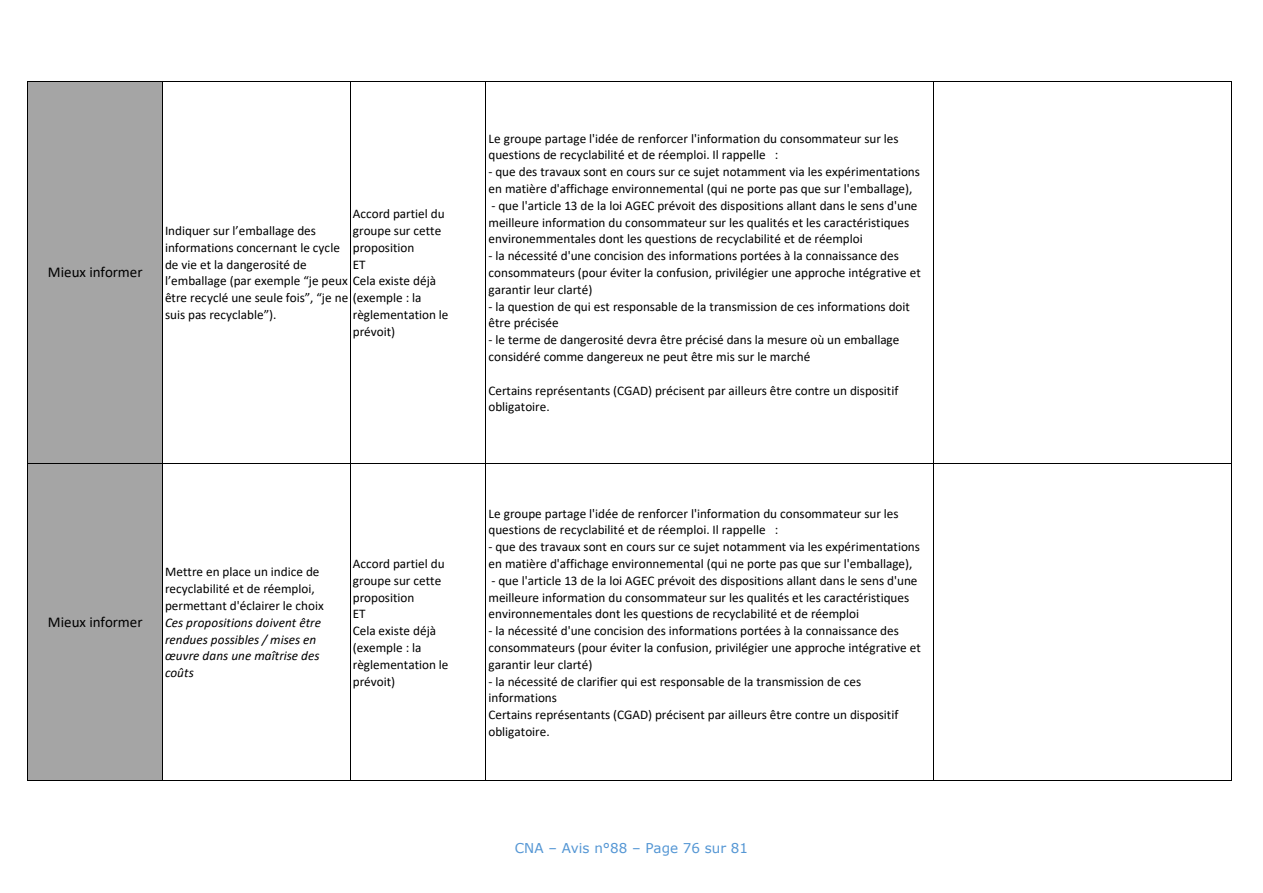
<style>
.page{position:relative;width:1263px;height:893px;background:#fff}
.page>*{position:absolute;margin:0;border:0;box-sizing:border-box;transform-origin:0 0}
.t1{font:15px "Calibri";letter-spacing:-.005em;color:#000}
.t2{font:13.5px "Verdana";color:#5496d4}
.t3{font:13.2px/16.8px "Calibri";color:#000}
.t4{font:italic 13.2px/16.8px "Calibri";letter-spacing:.005em;color:#000}
</style>
<div class="page">
<div style="left:28px;top:82px;width:135px;height:698px;background:#a5a5a5"></div>
<hr style="left:27px;top:81px;width:1px;height:699px;background:#000">
<hr style="left:162px;top:82px;width:1px;height:698px;background:#000">
<hr style="left:350px;top:82px;width:1px;height:698px;background:#000">
<hr style="left:485px;top:82px;width:1px;height:698px;background:#000">
<hr style="left:933px;top:82px;width:1px;height:698px;background:#000">
<hr style="left:1231px;top:82px;width:1px;height:698px;background:#000">
<hr style="left:28px;top:81px;width:1204px;height:1px;background:#000">
<hr style="left:28px;top:463px;width:1204px;height:1px;background:#000">
<hr style="left:28px;top:779px;width:1204px;height:1px;background:#000">
<p class="t1" style="left:48px;top:262px;width:96px">Mieux informer</p>
<p class="t3" style="left:353px;top:205px;width:93px">Accord partiel du groupe sur cette proposition<br>ET</p>
<p class="t3" style="left:165px;top:222px;width:273px">Indiquer sur l’emballage des<br>informations concernant le cycle<br>de vie et la dangerosité de<br>l’emballage (par exemple “je peux Cela existe déjà être recyclé une seule fois”, “je ne (exemple : la suis pas recyclable”).</p>
<p class="t3" style="left:353px;top:306px;width:97px">règlementation le prévoit)</p>
<p class="t1" style="left:48px;top:612px;width:96px">Mieux informer</p>
<p class="t3" style="left:165px;top:563px;width:160px">Mettre en place un indice de recyclabilité et de réemploi, permettant d'éclairer le choix</p>
<p class="t4" style="left:165px;top:613px;width:158px">Ces propositions doivent être rendues possibles / mises en œuvre dans une maîtrise des coûts</p>
<p class="t3" style="left:353px;top:555px;width:97px">Accord partiel du groupe sur cette proposition<br>ET<br>Cela existe déjà (exemple : la règlementation le prévoit)</p>
<p class="t3" style="left:488px;top:129px;width:412px">Le groupe partage l'idée de renforcer l'information du consommateur sur les questions de recyclabilité et de réemploi. Il rappelle :</p>
<p class="t3" style="left:488px;top:163px;width:433px">- que des travaux sont en cours sur ce sujet notamment via les expérimentations en matière d'affichage environnemental (qui ne porte pas que sur l'emballage),</p>
<p class="t3" style="left:488px;top:197px;width:430px">- que l'article 13 de la loi AGEC prévoit des dispositions allant dans le sens d'une meilleure information du consommateur sur les qualités et les caractéristiques environemmentales dont les questions de recyclabilité et de réemploi</p>
<p class="t3" style="left:488px;top:247px;width:434px">- la nécessité d'une concision des informations portées à la connaissance des consommateurs (pour éviter la confusion, privilégier une approche intégrative et garantir leur clarté)</p>
<p class="t3" style="left:488px;top:297px;width:423px">- la question de qui est responsable de la transmission de ces informations doit être précisée</p>
<p class="t3" style="left:488px;top:331px;width:412px">- le terme de dangerosité devra être précisé dans la mesure où un emballage considéré comme dangereux ne peut être mis sur le marché</p>
<p class="t3" style="left:488px;top:381px;width:411px">Certains représentants (CGAD) précisent par ailleurs être contre un dispositif obligatoire.</p>
<p class="t3" style="left:488px;top:504px;width:412px">Le groupe partage l'idée de renforcer l'information du consommateur sur les questions de recyclabilité et de réemploi. Il rappelle :</p>
<p class="t3" style="left:488px;top:538px;width:433px">- que des travaux sont en cours sur ce sujet notamment via les expérimentations en matière d'affichage environnemental (qui ne porte pas que sur l'emballage),</p>
<p class="t3" style="left:488px;top:572px;width:430px">- que l'article 13 de la loi AGEC prévoit des dispositions allant dans le sens d'une meilleure information du consommateur sur les qualités et les caractéristiques environnementales dont les questions de recyclabilité et de réemploi</p>
<p class="t3" style="left:488px;top:622px;width:434px">- la nécessité d'une concision des informations portées à la connaissance des consommateurs (pour éviter la confusion, privilégier une approche intégrative et garantir leur clarté)</p>
<p class="t3" style="left:488px;top:672px;width:411px">- la nécessité de clarifier qui est responsable de la transmission de ces informations<br>Certains représentants (CGAD) précisent par ailleurs être contre un dispositif obligatoire.</p>
<p class="t2" style="left:515px;top:838px;width:235px">CNA – Avis n°88 – Page 76 sur 81</p>
</div>
